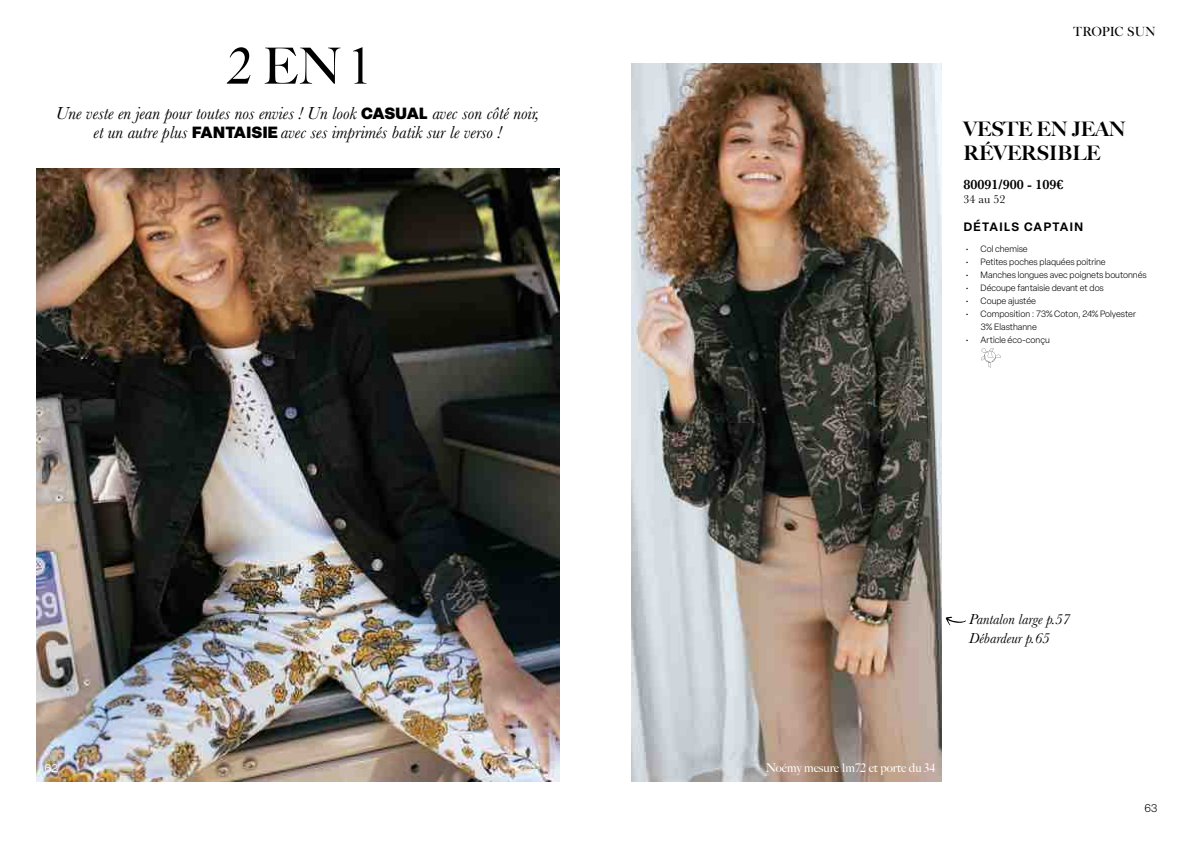
<style>
.page{position:relative;width:1191px;height:842px;background:#fff}
.page>*{position:absolute;margin:0;border:0;box-sizing:border-box;transform-origin:0 0}
.t1{font:50px "Big Caslon FB";color:#000}
.t2{font:900 20px/24px "Big Caslon FB";color:#000}
.t3{font:italic 18px/19px "Baskerville";color:#000;text-align:center}
.t4{font:italic 15px/19px "Baskerville";color:#000}
.t5{font:600 14px "Baskerville";color:#000}
.t6{font:13px "Cradley Title Regular 2";letter-spacing:-.02em;color:#020203}
.t7{font:300 13px "Elza";color:#fff}
.t8{font:12px "Big Caslon FB";color:#fff}
.t9{font:600 12px "Elza";letter-spacing:.115em;color:#000}
.t10{font:12px "Baskerville";color:#000}
.t11{font:300 11px "Elza";color:#000}
.t12{font:300 9px/13px "Elza";color:#000}
.s1{font-family:"Big Caslon";font-weight:500}
.s2{font-family:"Elza";font-weight:900;font-style:normal;font-size:16px}
</style>
<div class="page">
<img style="left:36px;top:168px;width:523px;height:613px">
<img style="left:631px;top:64px;width:310px;height:717px">
<svg style="left:981px;top:348px;width:19px;height:19px"></svg>
<svg style="left:945px;top:617px;width:21px;height:8px"></svg>
<h1 class="t1" style="left:227px;top:37px;width:142px">2 <span class="s1">EN</span> 1</h1>
<h3 class="t3" style="left:56px;top:104px;width:485px">Une veste en jean pour toutes nos envies ! Un look <span class="s2">CASUAL</span> avec son côté noir, et un autre plus <span class="s2">FANTAISIE</span> avec ses imprimés batik sur le verso !</h3>
<h3 class="t6" style="left:1073px;top:24px;width:84px">TROPIC SUN</h3>
<h2 class="t2" style="left:963px;top:117px;width:164px">VESTE EN JEAN<br>RÉVERSIBLE</h2>
<h3 class="t5" style="left:963px;top:176px;width:101px">80091/900 - 109€</h3>
<h3 class="t10" style="left:963px;top:192px;width:43px">34 au 52</h3>
<h3 class="t9" style="left:963px;top:218px;width:121px">DÉTAILS CAPTAIN</h3>
<p class="t12" style="left:965px;top:242px;width:64px">• Col chemise</p>
<p class="t12" style="left:965px;top:255px;width:142px">• Petites poches plaquées poitrine</p>
<p class="t12" style="left:965px;top:268px;width:183px">• Manches longues avec poignets boutonnés</p>
<p class="t12" style="left:965px;top:281px;width:140px">• Découpe fantaisie devant et dos</p>
<p class="t12" style="left:965px;top:294px;width:72px">• Coupe ajustée</p>
<p class="t12" style="left:980px;top:307px;width:157px;text-indent:-15px">• Composition : 73% Coton, 24% Polyester<br>3% Elasthanne</p>
<p class="t12" style="left:965px;top:333px;width:86px">• Article éco-conçu</p>
<h3 class="t4" style="left:969px;top:610px;width:103px">Pantalon large p.57<br>Débardeur p.65</h3>
<h3 class="t7" style="left:44px;top:759px;width:16px">62</h3>
<h3 class="t8" style="left:765px;top:761px;width:171px">Noémy mesure 1m72 et porte du 34</h3>
<p class="t11" style="left:1144px;top:800px;width:15px">63</p>
</div>
